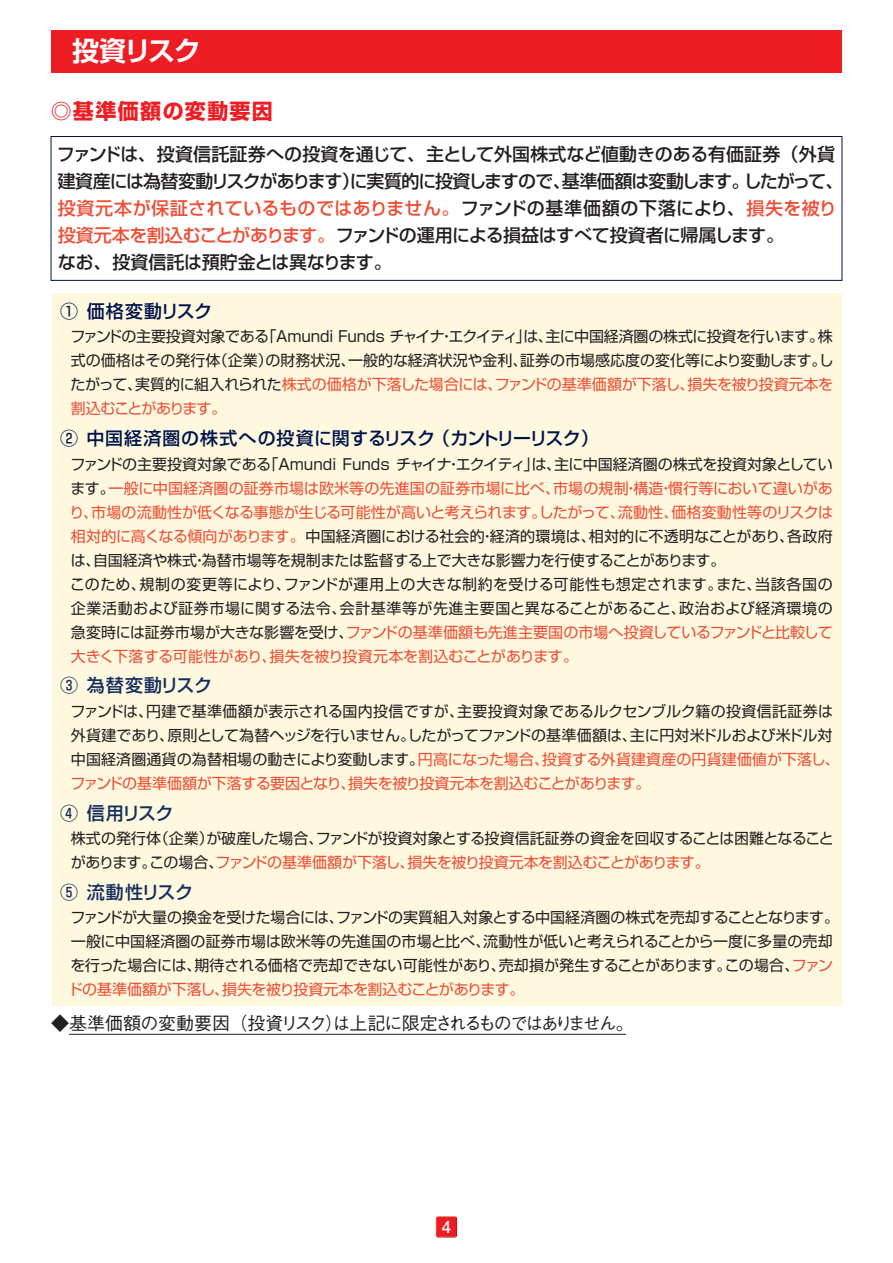
<style>
.page{position:relative;width:893px;height:1263px;background:#fff}
.page>*{position:absolute;margin:0;border:0;box-sizing:border-box;transform-origin:0 0}
.t1{font:700 27px "Shin Go Pro De";letter-spacing:-.065em;color:#fff}
.t2{font:700 21px "Shin Go Pro";letter-spacing:.065em;color:#ee1d23}
.t3{font:500 18px/27px "Shin Go Pro";letter-spacing:-.03em;color:#231f20}
.t4{font:500 18px "Shin Go Pro";letter-spacing:.01em;color:#00134d}
.t5{font:500 18px "Gothic BBB Pro";letter-spacing:-.1em;color:#231f20}
.t6{font:500 18px "Shin Go Pro";letter-spacing:-.025em;color:#142d60}
.t7{font:500 18px "Shin Go Pro";letter-spacing:.02em;color:#142d60}
.t8{font:700 16.5px "Futo Go B101 Pro";color:#fff}
.t9{font:15px/24px "Shin Go Pro";color:#231f20}
.t10{font:15px/24px "Shin Go Pro";letter-spacing:-.025em;color:#231f20}
.s1{color:#ef4d35}
</style>
<div class="page">
<svg style="left:437px;top:1237px;width:19px;height:1px"></svg>
<img style="left:436px;top:1216px;width:21px;height:21px">
<div style="left:51px;top:30px;width:791px;height:42px;background:#ee1d23"></div>
<div style="left:51px;top:136px;width:791px;height:145px;border:1px solid #00134d"></div>
<div style="left:52px;top:294px;width:789px;height:712px;background:#fef9de"></div>
<hr style="left:69px;top:1034px;width:557px;height:1px;background:#231f20">
<h1 class="t1" style="left:72px;top:29px;width:130px">投資リスク</h1>
<h2 class="t2" style="left:51px;top:94px;width:224px">◎基準価額の変動要因</h2>
<p class="t3" style="left:57px;top:139px;width:788px">ファンドは、投資信託証券への投資を通じて、主として外国株式など値動きのある有価証券（外貨建資産には為替変動リスクがあります）に実質的に投資しますので、基準価額は変動します。したがって、<span class="s1">投資元本が保証されているものではありません。</span>ファンドの基準価額の下落により、<span class="s1">損失を被り投資元本を割込むことがあります。</span>ファンドの運用による損益はすべて投資者に帰属します。<br>なお、投資信託は預貯金とは異なります。</p>
<p class="t4" style="left:60px;top:296px;width:154px">① 価格変動リスク</p>
<p class="t9" style="left:70px;top:323px;width:765px;text-align:justify">ファンドの主要投資対象である「Amundi Funds チャイナ・エクイティ」は、主に中国経済圏の株式に投資を行います。株式の価格はその発行体（企業）の財務状況、一般的な経済状況や金利、証券の市場感応度の変化等により変動します。したがって、実質的に組入れられた<span class="s1">株式の価格が下落した場合には、ファンドの基準価額が下落し、損失を被り投資元本を割込むことがあります。</span></p>
<p class="t4" style="left:60px;top:424px;width:540px">② 中国経済圏の株式への投資に関するリスク（カントリーリスク）</p>
<p class="t9" style="left:70px;top:450px;width:765px">ファンドの主要投資対象である「Amundi Funds チャイナ・エクイティ」は、主に中国経済圏の株式を投資対象としています。<span class="s1">一般に中国経済圏の証券市場は欧米等の先進国の証券市場に比べ、市場の規制・構造・慣行等において違いがあり、市場の流動性が低くなる事態が生じる可能性が高いと考えられます。したがって、流動性、価格変動性等のリスクは相対的に高くなる傾向があります。</span>中国経済圏における社会的・経済的環境は、相対的に不透明なことがあり、各政府は、自国経済や株式・為替市場等を規制または監督する上で大きな影響力を行使することがあります。<br>このため、規制の変更等により、ファンドが運用上の大きな制約を受ける可能性も想定されます。また、当該各国の企業活動および証券市場に関する法令、会計基準等が先進主要国と異なることがあること、政治および経済環境の急変時には証券市場が大きな影響を受け、<span class="s1">ファンドの基準価額も先進主要国の市場へ投資しているファンドと比較して大きく下落する可能性があり、損失を被り投資元本を割込むことがあります。</span></p>
<p class="t7" style="left:60px;top:671px;width:153px">③ 為替変動リスク</p>
<p class="t9" style="left:70px;top:697px;width:771px">ファンドは、円建で基準価額が表示される国内投信ですが、主要投資対象であるルクセンブルク籍の投資信託証券は外貨建であり、原則として為替ヘッジを行いません。したがってファンドの基準価額は、主に円対米ドルおよび米ドル対中国経済圏通貨の為替相場の動きにより変動します。<span class="s1">円高になった場合、投資する外貨建資産の円貨建価値が下落し、ファンドの基準価額が下落する要因となり、損失を被り投資元本を割込むことがあります。</span></p>
<p class="t6" style="left:60px;top:798px;width:115px">④ 信用リスク</p>
<p class="t10" style="left:71px;top:824px;width:764px">株式の発行体（企業）が破産した場合、ファンドが投資対象とする投資信託証券の資金を回収することは困難となることがあります。この場合、<span class="s1">ファンドの基準価額が下落し、損失を被り投資元本を割込むことがあります。</span></p>
<p class="t6" style="left:60px;top:877px;width:134px">⑤ 流動性リスク</p>
<p class="t9" style="left:68px;top:904px;width:773px">ファンドが大量の換金を受けた場合には、ファンドの実質組入対象とする中国経済圏の株式を売却することとなります。一般に中国経済圏の証券市場は欧米等の先進国の市場と比べ、流動性が低いと考えられることから一度に多量の売却を行った場合には、期待される価格で売却できない可能性があり、売却損が発生することがあります。この場合、<span class="s1">ファンドの基準価額が下落し、損失を被り投資元本を割込むことがあります。</span></p>
<p class="t5" style="left:51px;top:1009px;width:584px">◆基準価額の変動要因（投資リスク）は上記に限定されるものではありません。</p>
<p class="t8" style="left:442px;top:1214px;width:11px">4</p>
</div>
